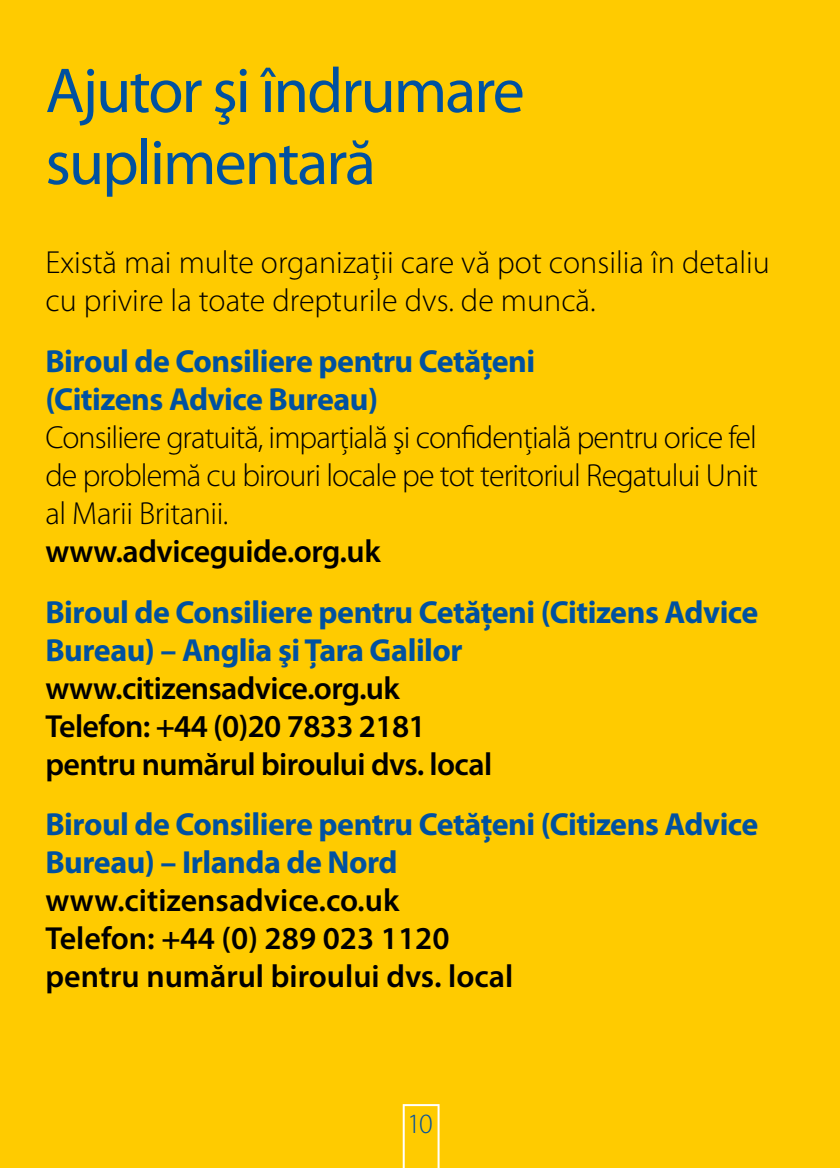
<style>
.page{position:relative;width:840px;height:1168px;background:#fff}
.page>*{position:absolute;margin:0;border:0;box-sizing:border-box;transform-origin:0 0}
.t1{font:64px/72px "Myriad Pro";letter-spacing:-.03em;color:#0051a0}
.t2{font:300 32px/38px "Myriad Pro";color:#000}
.t3{font:700 32px/38px "Myriad Pro";letter-spacing:-.015em;color:#0051a0}
.t4{font:600 32px/38px "Myriad Pro";letter-spacing:-.015em;color:#000}
.t5{font:300 28px "Myriad Pro";color:#0051a0}
</style>
<div class="page">
<div style="left:0;top:0;width:839px;height:1168px;background:#ffcb00"></div>
<svg style="left:402px;top:1104px;width:37px;height:64px"></svg>
<h1 class="t1" style="left:45px;top:54px;width:480px">Ajutor şi îndrumare suplimentară</h1>
<p class="t2" style="left:45px;top:243px;width:725px">Există mai multe organizaţii care vă pot consilia în detaliu cu privire la toate drepturile dvs. de muncă.</p>
<p class="t3" style="left:45px;top:341px;width:491px">Biroul de Consiliere pentru Cetăţeni (Citizens Advice Bureau)</p>
<p class="t2" style="left:45px;top:418px;width:713px;text-align:justify">Consiliere gratuită, imparţială şi confidenţială pentru orice fel de problemă cu birouri locale pe tot teritoriul Regatului Unit al Marii Britanii.</p>
<p class="t4" style="left:45px;top:531px;width:336px">www.adviceguide.org.uk</p>
<p class="t3" style="left:45px;top:592px;width:714px">Biroul de Consiliere pentru Cetăţeni (Citizens Advice<br>Bureau) – Anglia şi Ţara Galilor</p>
<p class="t4" style="left:45px;top:668px;width:448px">www.citizensadvice.org.uk<br>Telefon: +44 (0)20 7833 2181 pentru numărul biroului dvs. local</p>
<p class="t3" style="left:45px;top:804px;width:714px">Biroul de Consiliere pentru Cetăţeni (Citizens Advice<br>Bureau) – Irlanda de Nord</p>
<p class="t4" style="left:45px;top:881px;width:469px">www.citizensadvice.co.uk<br>Telefon: +44 (0) 289 023 1120 pentru numărul biroului dvs. local</p>
<p class="t5" style="left:407px;top:1106px;width:27px">10</p>
</div>
